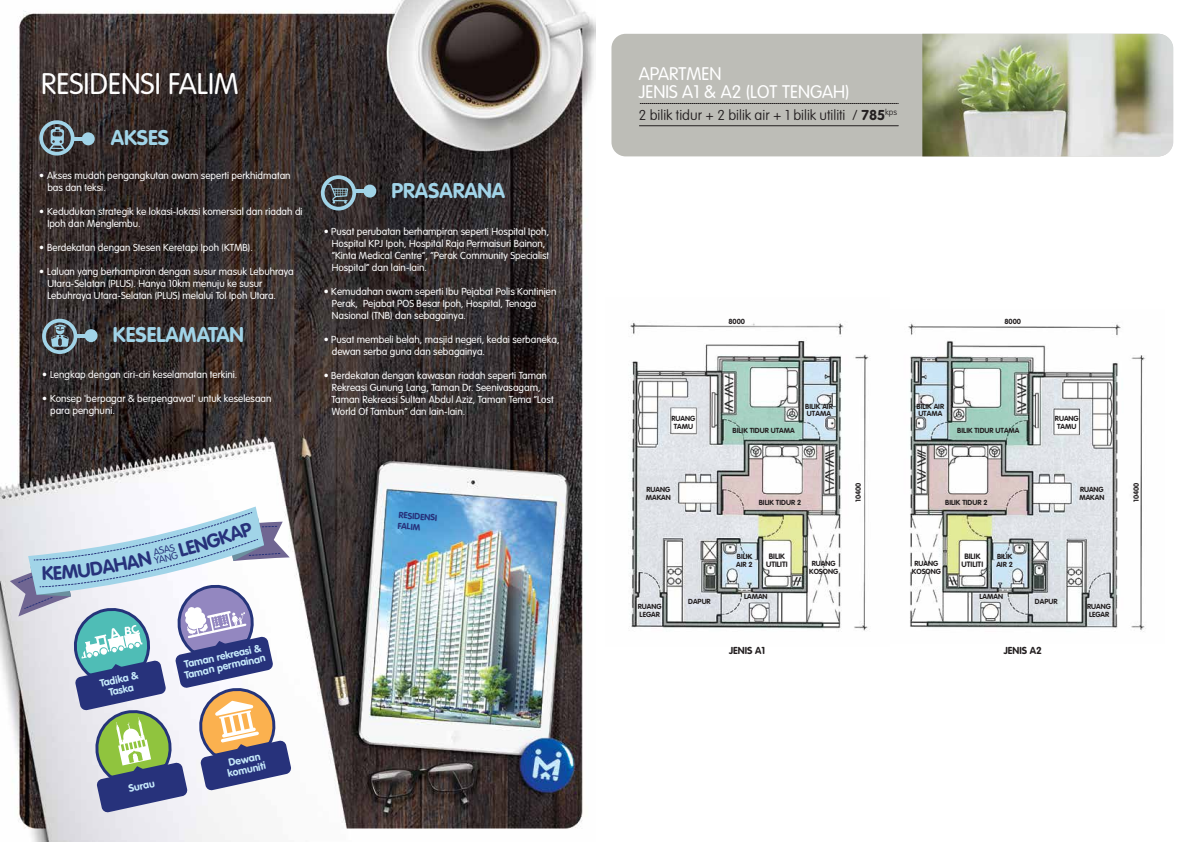
<style>
.page{position:relative;width:1191px;height:842px;background:#fff}
.page>*{position:absolute;margin:0;border:0;box-sizing:border-box;transform-origin:0 0}
.t1{font:300 29.3px "VAG Rounded Std";color:#fff}
.t2{font:700 21px "VAG Rounded Std";color:#a1d4e8}
.t3{font:300 18px "VAG Rounded Std";color:#fff}
.t4{font:100 14.1px "VAG Rounded Std";color:#231f20}
.t5{font:700 10.3px/10.3px "VAG Rounded Std";color:#c7eafb;text-align:center}
.t6{font:300 10px/12px "VAG Rounded Std";color:#fff}
.t7{font:700 10px "VAG Rounded Std";color:#231f20}
.t8{font:300 10px/8.5px "VAG Rounded Std";color:#27327b}
.t9{font:700 8.8px/10.5px "VAG Rounded Std";color:#27327b}
.t10{font:700 7.7px/7.7px "VAG Rounded Std";color:#231f20;text-align:center}
.t11{font:700 7.3px/7.7px "VAG Rounded Std";color:#231f20}
.s1{font-weight:700}
</style>
<div class="page">
<img style="left:630px;top:322px;width:240px;height:310px">
<img style="left:908px;top:323px;width:238px;height:309px">
<img style="left:0;top:0;width:595px;height:842px">
<svg style="left:321px;top:175px;width:35px;height:35px"></svg>
<hr style="left:353px;top:189px;width:15px;height:4px;background:#a1d4e8">
<div style="left:363px;top:185px;width:13px;height:13px;background:#a1d4e8;border-radius:50%"></div>
<svg style="left:39px;top:120px;width:36px;height:36px"></svg>
<hr style="left:72px;top:137px;width:14px;height:4px;background:#a1d4e8">
<div style="left:82px;top:132px;width:13px;height:13px;background:#a1d4e8;border-radius:50%"></div>
<svg style="left:42px;top:319px;width:35px;height:35px"></svg>
<hr style="left:74px;top:334px;width:15px;height:4px;background:#a1d4e8">
<div style="left:85px;top:329px;width:13px;height:13px;background:#a1d4e8;border-radius:50%"></div>
<div style="left:611px;top:34px;width:562px;height:122px;background:#bdbdb7;border-radius:15px"></div>
<svg style="left:640px;top:103px;width:258px;height:1px"></svg>
<hr style="left:639px;top:125px;width:259px;height:1px;background:#231f20">
<img style="left:922px;top:34px;width:251px;height:122px">
<svg style="left:10px;top:506px;width:281px;height:307px"></svg>
<h1 class="t1" style="left:41px;top:67px;width:199px">RESIDENSI FALIM</h1>
<h2 class="t2" style="left:111px;top:125px;width:60px">AKSES</h2>
<p class="t6" style="left:47px;top:170px;width:245px;text-indent:-8px">• Akses mudah pengangkutan awam seperti perkhidmatan bas dan teksi.</p>
<p class="t6" style="left:47px;top:206px;width:257px;text-indent:-8px">• Kedudukan strategik ke lokasi-lokasi komersial dan riadah di<br>Ipoh dan Menglembu.</p>
<p class="t6" style="left:39px;top:242px;width:215px">• Berdekatan dengan Stesen Keretapi Ipoh (KTMB).</p>
<p class="t6" style="left:47px;top:266px;width:248px;text-indent:-8px">• Laluan yang berhampiran dengan susur masuk Lebuhraya<br>Utara-Selatan (PLUS). Hanya 10km menuju ke susur<br>Lebuhraya Utara-Selatan (PLUS) melalui Tol Ipoh Utara.</p>
<h2 class="t2" style="left:113px;top:322px;width:133px">KESELAMATAN</h2>
<p class="t6" style="left:42px;top:369px;width:197px">• Lengkap dengan ciri-ciri keselamatan terkini.</p>
<p class="t6" style="left:50px;top:393px;width:223px;text-indent:-8px">• Konsep 'berpagar &amp; berpengawal' untuk keselesaan para penghuni.</p>
<h2 class="t2" style="left:391px;top:179px;width:115px">PRASARANA</h2>
<p class="t6" style="left:332px;top:225px;width:219px;text-indent:-8px">• Pusat perubatan berhampiran seperti Hospital Ipoh, Hospital KPJ Ipoh, Hospital Raja Permaisuri Bainon, “Kinta Medical Centre”, “Perak Community Specialist Hospital” dan lain-lain.</p>
<p class="t6" style="left:332px;top:285px;width:226px;text-indent:-8px">• Kemudahan awam seperti Ibu Pejabat Polis Kontinjen<br>Perak, Pejabat POS Besar Ipoh, Hospital, Tenaga<br>Nasional (TNB) dan sebagainya.</p>
<p class="t6" style="left:332px;top:333px;width:229px;text-indent:-8px">• Pusat membeli belah, masjid negeri, kedai serbaneka, dewan serba guna dan sebagainya.</p>
<p class="t6" style="left:332px;top:369px;width:223px;text-indent:-8px">• Berdekatan dengan kawasan riadah seperti Taman Rekreasi Gunung Lang, Taman Dr. Seenivasagam, Taman Rekreasi Sultan Abdul Aziz, Taman Tema “Lost World Of Tambun” dan lain-lain.</p>
<p class="t8" style="left:152px;top:549px;width:25px;rotate:-14deg">ASAS<br>YANG</p>
<p class="t5" style="left:99px;top:679px;width:41px;rotate:-12deg">Tadika &amp;<br>Taska</p>
<p class="t5" style="left:181px;top:660px;width:84px;text-align:left;rotate:-12deg">Taman rekreasi &amp;<br>Taman permainan</p>
<p class="t5" style="left:224px;top:759px;width:40px;rotate:-12deg">Dewan komuniti</p>
<p class="t5" style="left:128px;top:784px;width:28px;rotate:-12deg">Surau</p>
<p class="t9" style="left:399px;top:510px;width:40px;rotate:4deg">RESIDENSI<br>FALIM</p>
<h3 class="t3" style="left:639px;top:63px;width:84px">APARTMEN</h3>
<h3 class="t3" style="left:639px;top:81px;width:212px">JENIS A1 &amp; A2 (LOT TENGAH)</h3>
<h3 class="t4" style="left:639px;top:107px;width:260px">2 bilik tidur + 2 bilik air + 1 bilik utiliti / <span class="s1">785</span><sup>kps</sup></h3>
<p class="t11" style="left:728px;top:317px;width:18px">8000</p>
<p class="t11" style="left:1004px;top:317px;width:18px">8000</p>
<p class="t11" style="left:671px;top:415px;width:25px">RUANG<br>TAMU</p>
<p class="t11" style="left:732px;top:427px;width:64px">BILIK TIDUR UTAMA</p>
<p class="t11" style="left:805px;top:403px;width:29px;line-height:7.3px">BILIK AIR<br>UTAMA</p>
<p class="t11" style="left:916px;top:403px;width:29px;line-height:7.3px">BILIK AIR<br>UTAMA</p>
<p class="t11" style="left:957px;top:427px;width:64px">BILIK TIDUR UTAMA</p>
<p class="t11" style="left:1055px;top:415px;width:25px">RUANG<br>TAMU</p>
<p class="t11" style="left:646px;top:486px;width:26px">RUANG<br>MAKAN</p>
<p class="t11" style="left:759px;top:499px;width:44px">BILIK TIDUR 2</p>
<p class="t11" style="left:854px;top:502px;width:21px;rotate:-90deg">10400</p>
<p class="t11" style="left:945px;top:499px;width:44px">BILIK TIDUR 2</p>
<p class="t11" style="left:1079px;top:486px;width:26px">RUANG<br>MAKAN</p>
<p class="t11" style="left:1132px;top:502px;width:21px;rotate:-90deg">10400</p>
<p class="t11" style="left:736px;top:553px;width:18px">BILIK<br>AIR 2</p>
<p class="t10" style="left:766px;top:553px;width:23px">BILIK<br>UTILITI</p>
<p class="t11" style="left:809px;top:560px;width:30px;text-align:center">RUANG<br>KOSONG</p>
<p class="t11" style="left:912px;top:560px;width:30px;text-align:center">RUANG<br>KOSONG</p>
<p class="t10" style="left:961px;top:553px;width:23px">BILIK<br>UTILITI</p>
<p class="t11" style="left:996px;top:553px;width:18px">BILIK<br>AIR 2</p>
<p class="t11" style="left:638px;top:603px;width:25px">RUANG<br>LEGAR</p>
<p class="t11" style="left:688px;top:598px;width:24px">DAPUR</p>
<p class="t11" style="left:744px;top:593px;width:25px">LAMAN</p>
<p class="t11" style="left:979px;top:593px;width:25px">LAMAN</p>
<p class="t11" style="left:1035px;top:598px;width:24px">DAPUR</p>
<p class="t11" style="left:1087px;top:603px;width:25px">RUANG<br>LEGAR</p>
<p class="t7" style="left:729px;top:645px;width:37px">JENIS A1</p>
<p class="t7" style="left:1003px;top:645px;width:40px">JENIS A2</p>
</div>
